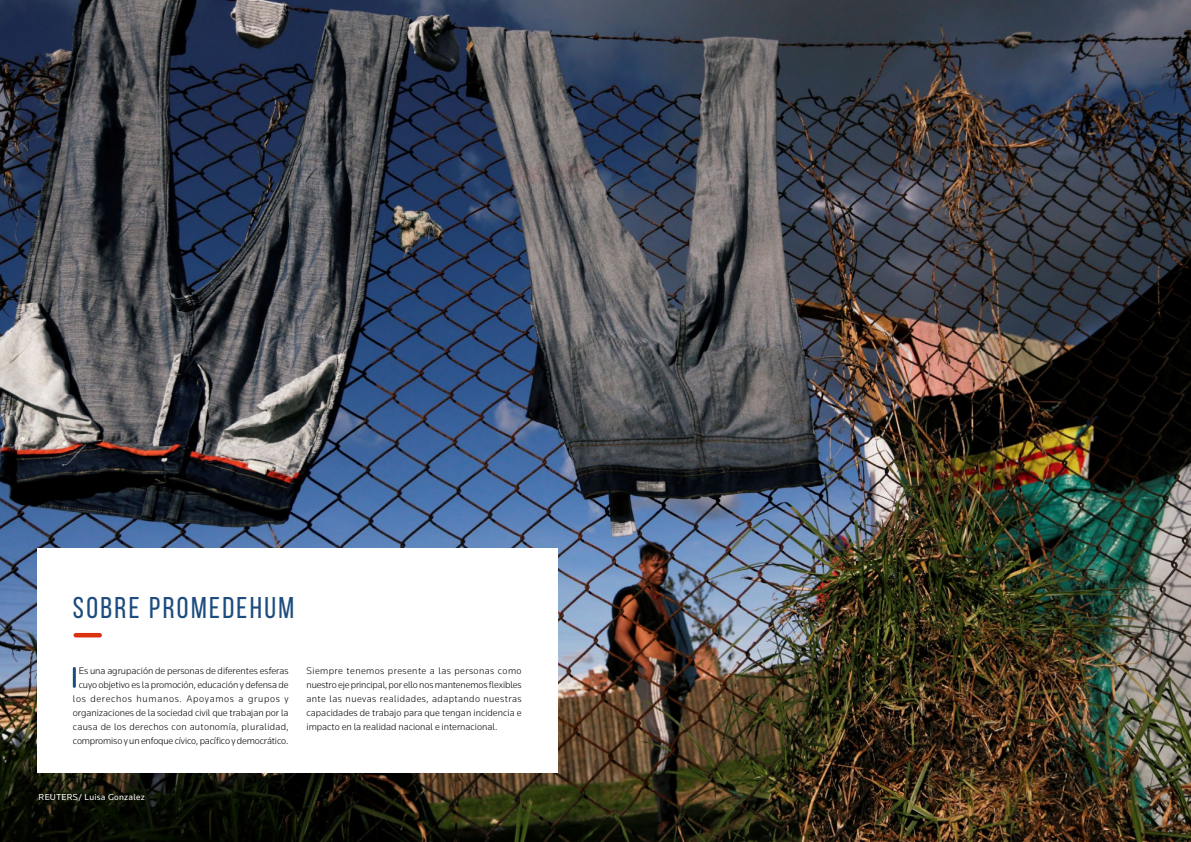
<style>
.page{position:relative;width:1191px;height:842px;background:#fff}
.page>*{position:absolute;margin:0;border:0;box-sizing:border-box;transform-origin:0 0}
.t1{font:30px "Bebas Neue";letter-spacing:.08em;color:#1d4c7e}
.t2{font:300 10px/14px "Knowledge";color:#000;text-align:center}
.t3{font:9px "Knowledge";letter-spacing:.03em;color:#fff}
</style>
<div class="page">
<img style="left:0;top:0;width:1191px;height:842px">
<div style="left:38px;top:548px;width:520px;height:224px;background:#fff"></div>
<hr style="left:73px;top:667px;width:3px;height:21px;background:#1d4c7e;border-radius:2px">
<hr style="left:74px;top:633px;width:28px;height:4px;background:#dd3211;border-radius:2px">
<h1 class="t1" style="left:73px;top:591px;width:223px">SOBRE PROMEDEHUM</h1>
<p class="t2" style="left:73px;top:664px;width:217px">Es una agrupación de personas de diferentes esferas cuyo objetivo es la promoción, educación y defensa de los derechos humanos. Apoyamos a grupos y organizaciones de la sociedad civil que trabajan por la causa de los derechos con autonomía, pluralidad, compromiso y un enfoque cívico, pacífico y democrático.</p>
<p class="t2" style="left:306px;top:664px;width:216px;text-align:justify">Siempre tenemos presente a las personas como nuestro eje principal, por ello nos mantenemos flexibles ante las nuevas realidades, adaptando nuestras capacidades de trabajo para que tengan incidencia e impacto en la realidad nacional e internacional.</p>
<p class="t3" style="left:39px;top:792px;width:108px">REUTERS/ Luisa Gonzalez</p>
</div>
